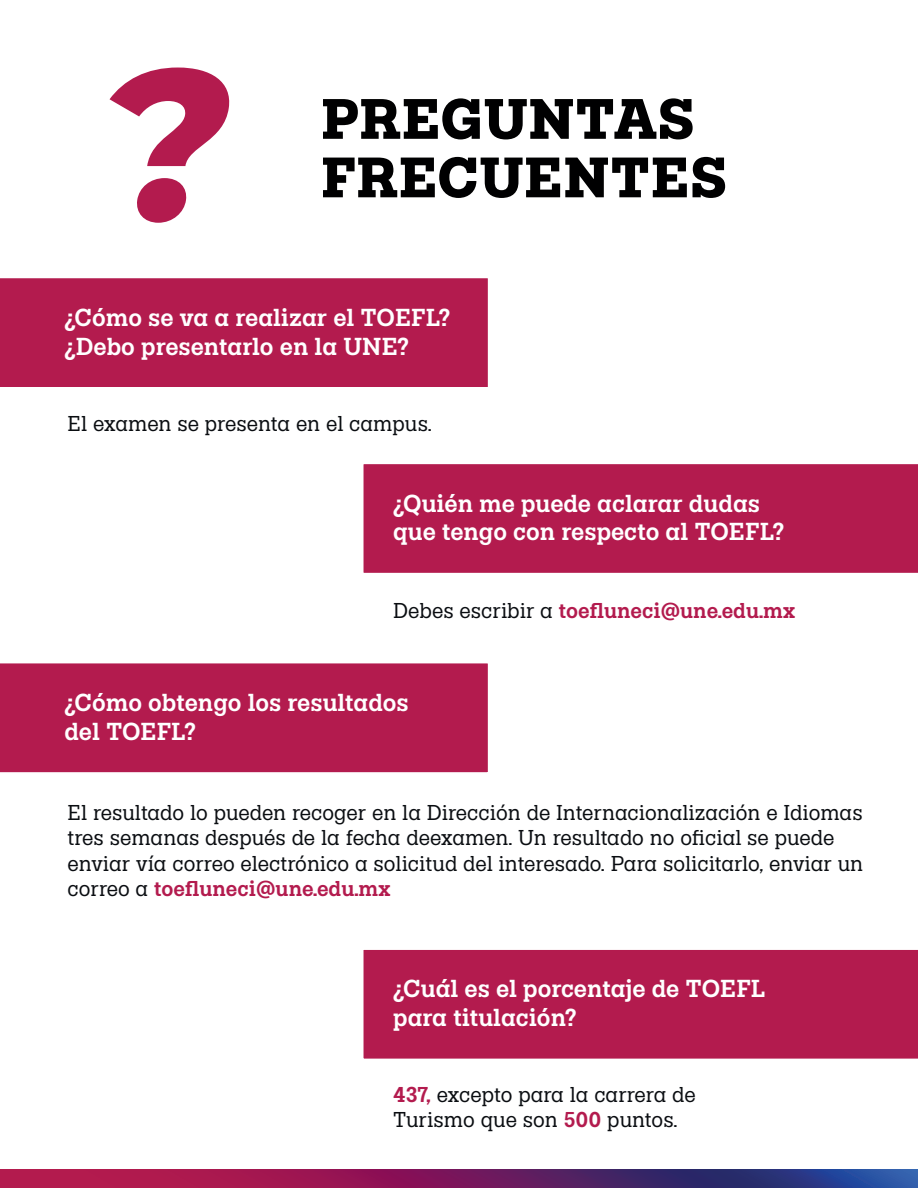
<style>
.page{position:relative;width:918px;height:1188px;background:#fff}
.page>*{position:absolute;margin:0;border:0;box-sizing:border-box;transform-origin:0 0}
.t1{font:900 55.5px/58.5px "Une";color:#000001}
.t2{font:700 24px/28.8px "Une";color:#fff}
.t3{font:21px/25.2px "Une";color:#0a0d11}
.t4{font:700 21px "Une";color:#b31b4e}
.s1{font-weight:400;color:#0a0d11}
.s2{font-weight:700;color:#b31b4e}
</style>
<div class="page">
<svg style="left:110px;top:68px;width:120px;height:155px"></svg>
<div style="left:0;top:278px;width:488px;height:109px;background:#b31b4e"></div>
<div style="left:0;top:663px;width:488px;height:110px;background:#b31b4e"></div>
<div style="left:363px;top:464px;width:555px;height:109px;background:#b31b4e"></div>
<div style="left:363px;top:949px;width:555px;height:110px;background:#b31b4e"></div>
<svg style="left:0;top:1170px;width:918px;height:18px;background:#6f2262"></svg>
<h1 class="t1" style="left:321px;top:88px;width:408px">PREGUNTAS<br>FRECUENTES</h1>
<p class="t2" style="left:65px;top:302px;width:387px">¿Cómo se va a realizar el TOEFL? ¿Debo presentarlo en la UNE?</p>
<p class="t3" style="left:68px;top:410px;width:366px">El examen se presenta en el campus.</p>
<p class="t2" style="left:393px;top:488px;width:392px">¿Quién me puede aclarar dudas que tengo con respecto al TOEFL?</p>
<p class="t4" style="left:393px;top:598px;width:403px"><span class="s1">Debes escribir a</span> toefluneci@une.edu.mx</p>
<p class="t2" style="left:65px;top:687px;width:346px">¿Cómo obtengo los resultados del TOEFL?</p>
<p class="t3" style="left:68px;top:800px;width:797px">El resultado lo pueden recoger en la Dirección de Internacionalización e Idiomas tres semanas después de la fecha deexamen. Un resultado no oficial se puede enviar vía correo electrónico a solicitud del interesado. Para solicitarlo, enviar un correo a <span class="s2">toefluneci@une.edu.mx</span></p>
<p class="t2" style="left:393px;top:974px;width:374px">¿Cuál es el porcentaje de TOEFL para titulación?</p>
<p class="t3" style="left:393px;top:1082px;width:304px"><span class="s2">437,</span> excepto para la carrera de<br>Turismo que son <span class="s2">500</span> puntos.</p>
</div>
